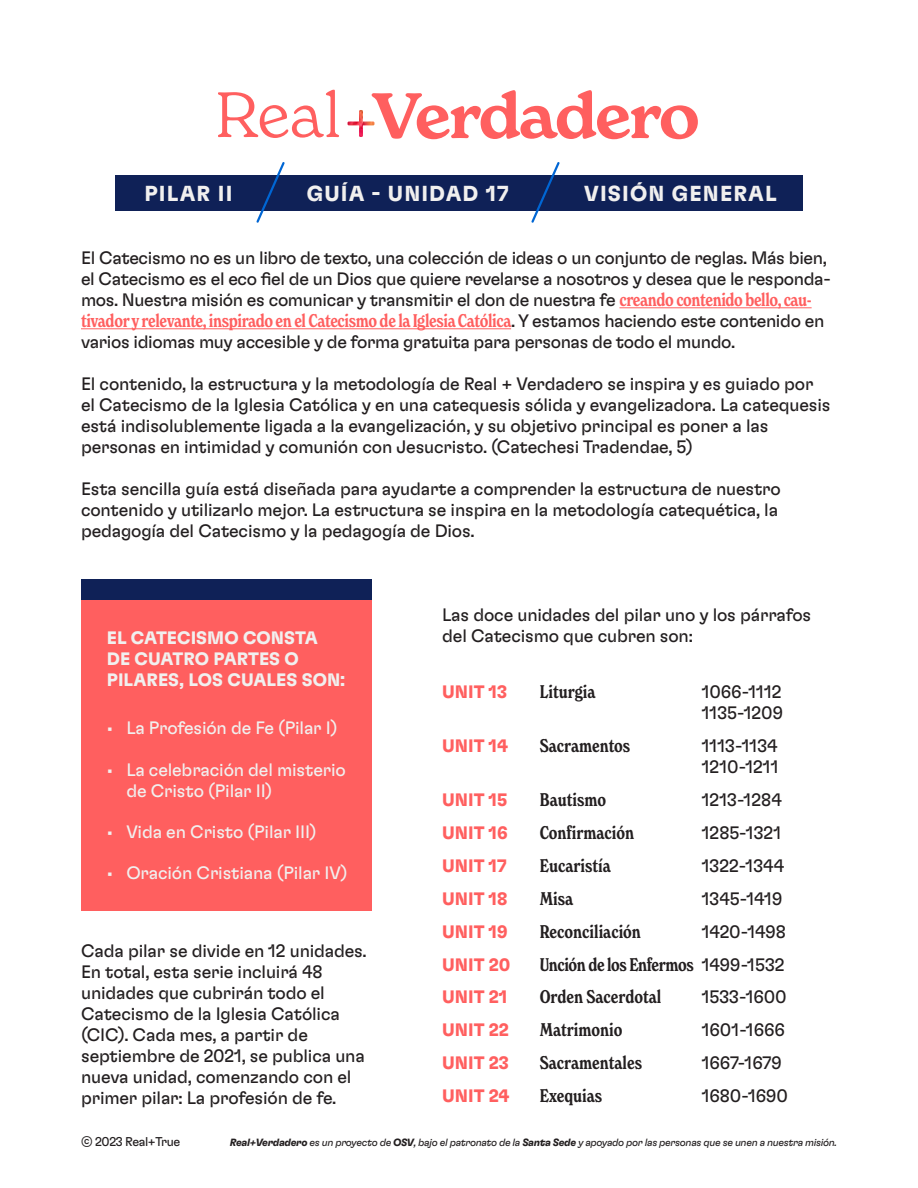
<style>
.page{position:relative;width:918px;height:1188px;background:#fff}
.page>*{position:absolute;margin:0;border:0;box-sizing:border-box;transform-origin:0 0}
.t1{font:600 62.7px "New Spirit";letter-spacing:-.03em;color:#ff5f5f}
.t2{font:700 21.75px "GT Flexa";letter-spacing:.05em;color:#f1f0ef}
.t3{font:18px/21px "GT Flexa";letter-spacing:-.01em;color:#231f20}
.t4{font:18px/21px "GT Flexa";letter-spacing:-.01em;color:#f1f0ef}
.t5{font:600 condensed 18px "New Spirit";color:#231f20}
.t6{font:700 18px "GT Flexa";color:#ff5f5f}
.t7{font:700 18px/21px "GT Flexa";color:#f1f0ef}
.t8{font:600 condensed 18px "New Spirit";letter-spacing:-.02em;color:#231f20}
.t9{font:12.75px "GT Flexa";letter-spacing:-.03em;color:#231f20}
.t10{font:italic 10.5px "GT Flexa";letter-spacing:-.03em;color:#231f20}
.s1{font-family:"New Spirit";font-weight:600;font-stretch:condensed;color:#ff5f5f}
.s2{font-family:"GT Flexa";font-weight:400;font-stretch:normal}
.s3{font-weight:700}
</style>
<div class="page">
<svg style="left:218px;top:89px;width:157px;height:49px"></svg>
<img style="left:348px;top:110px;width:26px;height:27px">
<hr style="left:619px;top:307px;width:193px;height:1px;background:#ff5f5f">
<hr style="left:81px;top:328px;width:430px;height:1px;background:#ff5f5f">
<div style="left:81px;top:579px;width:291px;height:331px;background:#ff5f5f"></div>
<div style="left:81px;top:579px;width:290px;height:21px;background:#0f2157"></div>
<div style="left:115px;top:176px;width:688px;height:35px;background:#0f2157"></div>
<svg style="left:255px;top:162px;width:31px;height:61px"></svg>
<svg style="left:530px;top:162px;width:31px;height:61px"></svg>
<p class="t1" style="left:372px;top:77px;width:329px">Verdadero</p>
<p class="t2" style="left:144px;top:180px;width:90px">PILAR II</p>
<p class="t2" style="left:307px;top:180px;width:203px">GUÍA - UNIDAD 17</p>
<p class="t2" style="left:584px;top:180px;width:194px">VISIÓN GENERAL</p>
<p class="t3" style="left:81px;top:247px;width:751px">El Catecismo no es un libro de texto, una colección de ideas o un conjunto de reglas. Más bien, el Catecismo es el eco fiel de un Dios que quiere revelarse a nosotros y desea que le responda&shy;mos. Nuestra misión es comunicar y transmitir el don de nuestra fe <span class="s1">creando contenido bello, cau&shy;tivador y relevante, inspirado en el Catecismo de la Iglesia Católica</span>. Y estamos haciendo este contenido en varios idiomas muy accesible y de forma gratuita para personas de todo el mundo.</p>
<p class="t3" style="left:81px;top:373px;width:751px">El contenido, la estructura y la metodología de Real + Verdadero se inspira y es guiado por el Catecismo de la Iglesia Católica y en una catequesis sólida y evangelizadora. La catequesis está indisolublemente ligada a la evangelización, y su objetivo principal es poner a las personas en intimidad y comunión con Jesucristo. (Catechesi Tradendae, 5)</p>
<p class="t3" style="left:81px;top:478px;width:701px">Esta sencilla guía está diseñada para ayudarte a comprender la estructura de nuestro contenido y utilizarlo mejor. La estructura se inspira en la metodología catequética, la pedagogía del Catecismo y la pedagogía de Dios.</p>
<p class="t3" style="left:442px;top:604px;width:371px">Las doce unidades del pilar uno y los párrafos</p>
<p class="t7" style="left:107px;top:627px;width:213px">EL CATECISMO CONSTA</p>
<p class="t3" style="left:442px;top:625px;width:252px">del Catecismo que cubren son:</p>
<p class="t7" style="left:107px;top:648px;width:240px">DE CUATRO PARTES O<br>PILARES, LOS CUALES SON:</p>
<p class="t4" style="left:107px;top:717px;width:232px">• La Profesión de Fe (Pilar I)</p>
<p class="t4" style="left:126px;top:758px;width:221px;text-indent:-20px">• La celebración del misterio de Cristo (Pilar II)</p>
<p class="t4" style="left:107px;top:820px;width:211px">• Vida en Cristo (Pilar III)</p>
<p class="t4" style="left:107px;top:862px;width:242px">• Oración Cristiana (Pilar IV)</p>
<p class="t5" style="left:540px;top:681px;width:57px">Liturgia</p>
<p class="t3" style="left:702px;top:681px;width:83px">1066-1112<br>1135-1209</p>
<p class="t5" style="left:540px;top:735px;width:92px">Sacramentos</p>
<p class="t3" style="left:702px;top:735px;width:78px">1113-1134<br>1210-1211</p>
<p class="t5" style="left:540px;top:789px;width:68px">Bautismo</p>
<p class="t3" style="left:702px;top:789px;width:82px">1213-1284</p>
<p class="t5" style="left:540px;top:822px;width:96px">Confirmación</p>
<p class="t3" style="left:702px;top:822px;width:81px">1285-1321</p>
<p class="t5" style="left:540px;top:854px;width:73px">Eucaristía</p>
<p class="t3" style="left:702px;top:854px;width:84px">1322-1344</p>
<p class="t5" style="left:540px;top:887px;width:35px">Misa</p>
<p class="t3" style="left:702px;top:887px;width:82px">1345-1419</p>
<p class="t5" style="left:540px;top:920px;width:103px">Reconciliación</p>
<p class="t3" style="left:702px;top:920px;width:86px">1420-1498</p>
<p class="t8" style="left:540px;top:953px;width:246px">Unción de los Enfermos <span class="s2">1499-1532</span></p>
<p class="t5" style="left:540px;top:986px;width:123px">Orden Sacerdotal</p>
<p class="t3" style="left:702px;top:986px;width:87px">1533-1600</p>
<p class="t5" style="left:540px;top:1019px;width:84px">Matrimonio</p>
<p class="t3" style="left:702px;top:1019px;width:85px">1601-1666</p>
<p class="t5" style="left:540px;top:1052px;width:104px">Sacramentales</p>
<p class="t3" style="left:702px;top:1052px;width:81px">1667-1679</p>
<p class="t5" style="left:540px;top:1085px;width:64px">Exequias</p>
<p class="t3" style="left:702px;top:1085px;width:88px">1680-1690</p>
<p class="t6" style="left:442px;top:681px;width:66px">UNIT 13</p>
<p class="t6" style="left:442px;top:735px;width:67px">UNIT 14</p>
<p class="t6" style="left:442px;top:789px;width:66px">UNIT 15</p>
<p class="t6" style="left:442px;top:822px;width:67px">UNIT 16</p>
<p class="t6" style="left:442px;top:854px;width:66px">UNIT 17</p>
<p class="t6" style="left:442px;top:887px;width:67px">UNIT 18</p>
<p class="t6" style="left:442px;top:920px;width:67px">UNIT 19</p>
<p class="t6" style="left:442px;top:953px;width:70px">UNIT 20</p>
<p class="t6" style="left:442px;top:986px;width:67px">UNIT 21</p>
<p class="t6" style="left:442px;top:1019px;width:68px">UNIT 22</p>
<p class="t6" style="left:442px;top:1052px;width:68px">UNIT 23</p>
<p class="t6" style="left:442px;top:1085px;width:69px">UNIT 24</p>
<p class="t3" style="left:81px;top:940px;width:287px">Cada pilar se divide en 12 unidades.<br>En total, esta serie incluirá 48 unidades que cubrirán todo el<br>Catecismo de la Iglesia Católica (CIC). Cada mes, a partir de septiembre de 2021, se publica una nueva unidad, comenzando con el primer pilar: La profesión de fe.</p>
<p class="t9" style="left:81px;top:1134px;width:101px">© 2023 Real+True</p>
<p class="t10" style="left:230px;top:1136px;width:609px"><span class="s3">Real+Verdadero</span> es un proyecto de <span class="s3">OSV</span>, bajo el patronato de la <span class="s3">Santa Sede</span> y apoyado por las personas que se unen a nuestra misión.</p>
</div>
